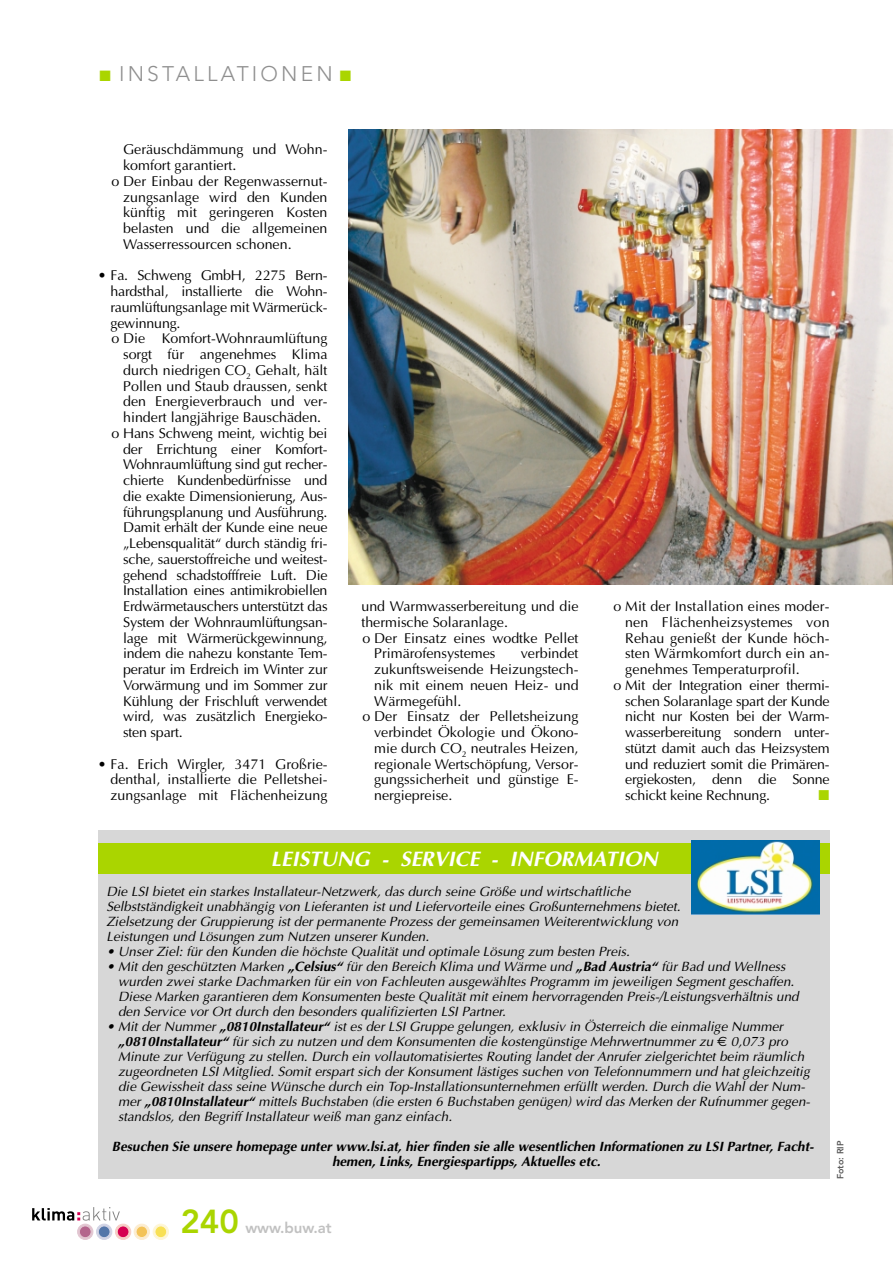
<style>
.page{position:relative;width:893px;height:1263px;background:#fff}
.page>*{position:absolute;margin:0;border:0;box-sizing:border-box;transform-origin:0 0}
.t1{font:italic 700 21px "Optima";color:#fff}
.t2{font:300 21px "Avenir";letter-spacing:.15em;color:#8f8f8f}
.t3{font:800 15px "Avenir";color:#c1c1c1}
.t4{font:14.25px/15.8px "Optima";letter-spacing:-.015em;color:#000;text-align:justify}
.t5{font:14.25px "Optima";letter-spacing:.01em;color:#000}
.t6{font:14.25px "Zapf Dingbats";color:#aad500}
.t7{font:italic 13.5px/15px "Optima";color:#000}
.t8{font:italic 700 13.5px/15px "Optima";color:#000;text-align:center}
.t9{font:800 9px "Avenir";color:#5b5b5b}
.s1{color:#aad500}
.s2{color:#fff}
.s3{font-weight:700}
.s4{font-family:"Euro Sans";font-style:normal}
.s5{font-size:33px;color:#aad500}
</style>
<div class="page">
<svg style="left:32px;top:1207px;width:88px;height:14px"></svg>
<div style="left:78px;top:1224px;width:15px;height:15px;background:#e2c6d1;border-radius:50%"></div>
<div style="left:78px;top:1224px;width:15px;height:16px;border:1px solid #e2c6d1;border-radius:50%"></div>
<div style="left:79px;top:1226px;width:12px;height:12px;background:#b4658c;border-radius:50%"></div>
<div style="left:79px;top:1226px;width:12px;height:12px;border:1px solid #e2c6d1;border-radius:50%"></div>
<div style="left:115px;top:1224px;width:16px;height:15px;background:#f6cfc7;border-radius:50%"></div>
<div style="left:115px;top:1224px;width:16px;height:16px;border:1px solid #f6cfc7;border-radius:50%"></div>
<div style="left:117px;top:1226px;width:12px;height:12px;background:#d50051;border-radius:50%"></div>
<div style="left:117px;top:1226px;width:12px;height:12px;border:1px solid #f6cfc7;border-radius:50%"></div>
<div style="left:134px;top:1224px;width:15px;height:15px;background:#fcedd1;border-radius:50%"></div>
<div style="left:134px;top:1224px;width:15px;height:16px;border:1px solid #fcedd1;border-radius:50%"></div>
<div style="left:136px;top:1226px;width:11px;height:12px;background:#f3c358;border-radius:50%"></div>
<div style="left:136px;top:1226px;width:12px;height:12px;border:1px solid #fcedd1;border-radius:50%"></div>
<div style="left:153px;top:1224px;width:15px;height:15px;background:#fef6d6;border-radius:50%"></div>
<div style="left:153px;top:1224px;width:15px;height:16px;border:1px solid #fef6d6;border-radius:50%"></div>
<div style="left:155px;top:1226px;width:12px;height:12px;background:#f8e055;border-radius:50%"></div>
<div style="left:155px;top:1226px;width:12px;height:12px;border:1px solid #fef6d6;border-radius:50%"></div>
<div style="left:96px;top:1224px;width:16px;height:15px;background:#d2d4e5;border-radius:50%"></div>
<div style="left:96px;top:1224px;width:16px;height:16px;border:1px solid #d2d4e5;border-radius:50%"></div>
<div style="left:98px;top:1226px;width:12px;height:12px;background:#5376a9;border-radius:50%"></div>
<div style="left:98px;top:1226px;width:12px;height:12px;border:1px solid #d2d4e5;border-radius:50%"></div>
<div style="left:98px;top:831px;width:731px;height:348px;background:#d7d7d7"></div>
<div style="left:98px;top:844px;width:731px;height:30px;background:#aad500"></div>
<img style="left:691px;top:840px;width:128px;height:75px">
<img style="left:349px;top:129px;width:543px;height:455px">
<h1 class="t2" style="left:99px;top:65px;width:253px"><span class="s1">■</span> INSTALLATIONEN <span class="s1">■</span></h1>
<p class="t4" style="left:111px;top:143px;width:217px"><span class="s2">o</span> Geräuschdämmung und Wohn-</p>
<p class="t4" style="left:123px;top:159px;width:115px">komfort garantiert.</p>
<p class="t4" style="left:111px;top:174px;width:217px">o Der Einbau der Regenwassernut-</p>
<p class="t4" style="left:123px;top:190px;width:206px">zungsanlage wird den Kunden</p>
<p class="t4" style="left:123px;top:206px;width:206px">künftig mit geringeren Kosten</p>
<p class="t4" style="left:123px;top:222px;width:206px">belasten und die allgemeinen</p>
<p class="t4" style="left:123px;top:237px;width:170px">Wasserressourcen schonen.</p>
<p class="t4" style="left:98px;top:269px;width:231px">• Fa. Schweng GmbH, 2275 Bern-</p>
<p class="t4" style="left:110px;top:285px;width:219px">hardsthal, installierte die Wohn-</p>
<p class="t4" style="left:110px;top:300px;width:219px">raumlüftungsanlage mit Wärmerück-</p>
<p class="t4" style="left:110px;top:316px;width:72px">gewinnung.</p>
<p class="t4" style="left:111px;top:332px;width:217px">o Die Komfort-Wohnraumlüftung</p>
<p class="t4" style="left:123px;top:348px;width:206px">sorgt für angenehmes Klima</p>
<p class="t4" style="left:123px;top:363px;width:206px">durch niedrigen CO<sub>2</sub> Gehalt, hält</p>
<p class="t4" style="left:123px;top:379px;width:206px">Pollen und Staub draussen, senkt</p>
<p class="t4" style="left:123px;top:395px;width:206px">den Energieverbrauch und ver-</p>
<p class="t4" style="left:123px;top:411px;width:199px">hindert langjährige Bauschäden.</p>
<p class="t4" style="left:111px;top:426px;width:217px">o Hans Schweng meint, wichtig bei</p>
<p class="t4" style="left:123px;top:442px;width:206px">der Errichtung einer Komfort-</p>
<p class="t4" style="left:123px;top:458px;width:206px">Wohnraumlüftung sind gut recher-</p>
<p class="t4" style="left:123px;top:474px;width:206px">chierte Kundenbedürfnisse und</p>
<p class="t4" style="left:123px;top:489px;width:206px">die exakte Dimensionierung, Aus-</p>
<p class="t4" style="left:123px;top:505px;width:206px">führungsplanung und Ausführung.</p>
<p class="t4" style="left:123px;top:521px;width:206px">Damit erhält der Kunde eine neue</p>
<p class="t4" style="left:123px;top:537px;width:206px">„Lebensqualität“ durch ständig fri-</p>
<p class="t4" style="left:123px;top:552px;width:206px">sche, sauerstoffreiche und weitest-</p>
<p class="t4" style="left:123px;top:568px;width:206px">gehend schadstofffreie Luft. Die</p>
<p class="t4" style="left:123px;top:584px;width:206px">Installation eines antimikrobiellen</p>
<p class="t4" style="left:123px;top:600px;width:206px">Erdwärmetauschers unterstützt das</p>
<p class="t4" style="left:123px;top:615px;width:206px">System der Wohnraumlüftungsan-</p>
<p class="t4" style="left:123px;top:631px;width:206px">lage mit Wärmerückgewinnung,</p>
<p class="t4" style="left:123px;top:647px;width:206px">indem die nahezu konstante Tem-</p>
<p class="t4" style="left:123px;top:663px;width:206px">peratur im Erdreich im Winter zur</p>
<p class="t4" style="left:123px;top:678px;width:206px">Vorwärmung und im Sommer zur</p>
<p class="t4" style="left:123px;top:694px;width:206px">Kühlung der Frischluft verwendet</p>
<p class="t4" style="left:123px;top:710px;width:206px">wird, was zusätzlich Energieko-</p>
<p class="t4" style="left:123px;top:726px;width:61px">sten spart.</p>
<p class="t4" style="left:110px;top:757px;width:219px;text-indent:-13px">• Fa. Erich Wirgler, 3471 Großrie&shy;denthal, installierte die Pelletshei&shy;zungsanlage mit Flächenheizung</p>
<p class="t4" style="left:361px;top:600px;width:219px">und Warmwasserbereitung und die</p>
<p class="t4" style="left:361px;top:615px;width:148px">thermische Solaranlage.</p>
<p class="t4" style="left:362px;top:631px;width:217px">o Der Einsatz eines wodtke Pellet</p>
<p class="t4" style="left:374px;top:647px;width:123px">Primärofensystemes</p>
<p class="t4" style="left:520px;top:647px;width:59px">verbindet</p>
<p class="t4" style="left:374px;top:663px;width:206px">zukunftsweisende Heizungstech-</p>
<p class="t4" style="left:374px;top:678px;width:206px">nik mit einem neuen Heiz- und</p>
<p class="t4" style="left:374px;top:694px;width:89px">Wärmegefühl.</p>
<p class="t4" style="left:362px;top:710px;width:217px">o Der Einsatz der Pelletsheizung</p>
<p class="t4" style="left:374px;top:726px;width:206px">verbindet Ökologie und Ökono-</p>
<p class="t4" style="left:374px;top:741px;width:206px">mie durch CO<sub>2</sub> neutrales Heizen,</p>
<p class="t4" style="left:374px;top:757px;width:206px">regionale Wertschöpfung, Versor-</p>
<p class="t4" style="left:374px;top:773px;width:206px">gungssicherheit und günstige E-</p>
<p class="t4" style="left:374px;top:789px;width:80px">nergiepreise.</p>
<p class="t5" style="left:613px;top:600px;width:217px">o Mit der Installation eines moder-</p>
<p class="t5" style="left:625px;top:616px;width:206px">nen Flächenheizsystemes von</p>
<p class="t5" style="left:625px;top:632px;width:206px">Rehau genießt der Kunde höch-</p>
<p class="t5" style="left:625px;top:648px;width:206px">sten Wärmkomfort durch ein an-</p>
<p class="t5" style="left:625px;top:663px;width:176px">genehmes Temperaturprofil.</p>
<p class="t4" style="left:613px;top:678px;width:217px">o Mit der Integration einer thermi-</p>
<p class="t4" style="left:625px;top:694px;width:206px">schen Solaranlage spart der Kunde</p>
<p class="t4" style="left:625px;top:710px;width:206px">nicht nur Kosten bei der Warm-</p>
<p class="t4" style="left:625px;top:726px;width:206px">wasserbereitung sondern unter-</p>
<p class="t4" style="left:625px;top:741px;width:206px">stützt damit auch das Heizsystem</p>
<p class="t4" style="left:625px;top:757px;width:206px">und reduziert somit die Primären-</p>
<p class="t4" style="left:625px;top:773px;width:206px">ergiekosten, denn die Sonne</p>
<p class="t4" style="left:625px;top:789px;width:146px">schickt keine Rechnung.</p>
<p class="t6" style="left:818px;top:788px;width:12px">■</p>
<h1 class="t1" style="left:271px;top:850px;width:388px">LEISTUNG - SERVICE - INFORMATION</h1>
<p class="t7" style="left:106px;top:885px;width:575px">Die LSI bietet ein starkes Installateur-Netzwerk, das durch seine Größe und wirtschaftliche Selbstständigkeit unabhängig von Lieferanten ist und Liefervorteile eines Großunternehmens bietet.<br>Zielsetzung der Gruppierung ist der permanente Prozess der gemeinsamen Weiterentwicklung von Leistungen und Lösungen zum Nutzen unserer Kunden.</p>
<p class="t7" style="left:106px;top:945px;width:525px">• Unser Ziel: für den Kunden die höchste Qualität und optimale Lösung zum besten Preis.</p>
<p class="t7" style="left:118px;top:960px;width:682px;text-indent:-12px">• Mit den geschützten Marken <span class="s3">„Celsius“</span> für den Bereich Klima und Wärme und <span class="s3">„Bad Austria“</span> für Bad und Wellness wurden zwei starke Dachmarken für ein von Fachleuten ausgewähltes Programm im jeweiligen Segment geschaffen.<br>Diese Marken garantieren dem Konsumenten beste Qualität mit einem hervorragenden Preis-/Leistungsverhältnis und den Service vor Ort durch den besonders qualifizierten LSI Partner.</p>
<p class="t7" style="left:118px;top:1020px;width:693px;text-indent:-12px">• Mit der Nummer <span class="s3">„0810Installateur“</span> ist es der LSI Gruppe gelungen, exklusiv in Österreich die einmalige Nummer <span class="s3">„0810Installateur“</span> für sich zu nutzen und dem Konsumenten die kostengünstige Mehrwertnummer zu <span class="s4">€</span> 0,073 pro Minute zur Verfügung zu stellen. Durch ein vollautomatisiertes Routing landet der Anrufer zielgerichtet beim räumlich zugeordneten LSI Mitglied. Somit erspart sich der Konsument lästiges suchen von Telefonnummern und hat gleichzeitig die Gewissheit dass seine Wünsche durch ein Top-Installationsunternehmen erfüllt werden. Durch die Wahl der Num&shy;mer <span class="s3">„0810Installateur“</span> mittels Buchstaben (die ersten 6 Buchstaben genügen) wird das Merken der Rufnummer gegen&shy;standslos, den Begriff Installateur weiß man ganz einfach.</p>
<p class="t8" style="left:112px;top:1140px;width:703px">Besuchen Sie unsere homepage unter www.lsi.at, hier finden sie alle wesentlichen Informationen zu LSI Partner, Facht&shy;hemen, Links, Energiespartipps, Aktuelles etc.</p>
<p class="t9" style="left:836px;top:1179px;width:40px;rotate:-90deg">Foto: RIP</p>
<p class="t3" style="left:180px;top:1222px;width:153px"><span class="s5">240</span> www.buw.at</p>
</div>
